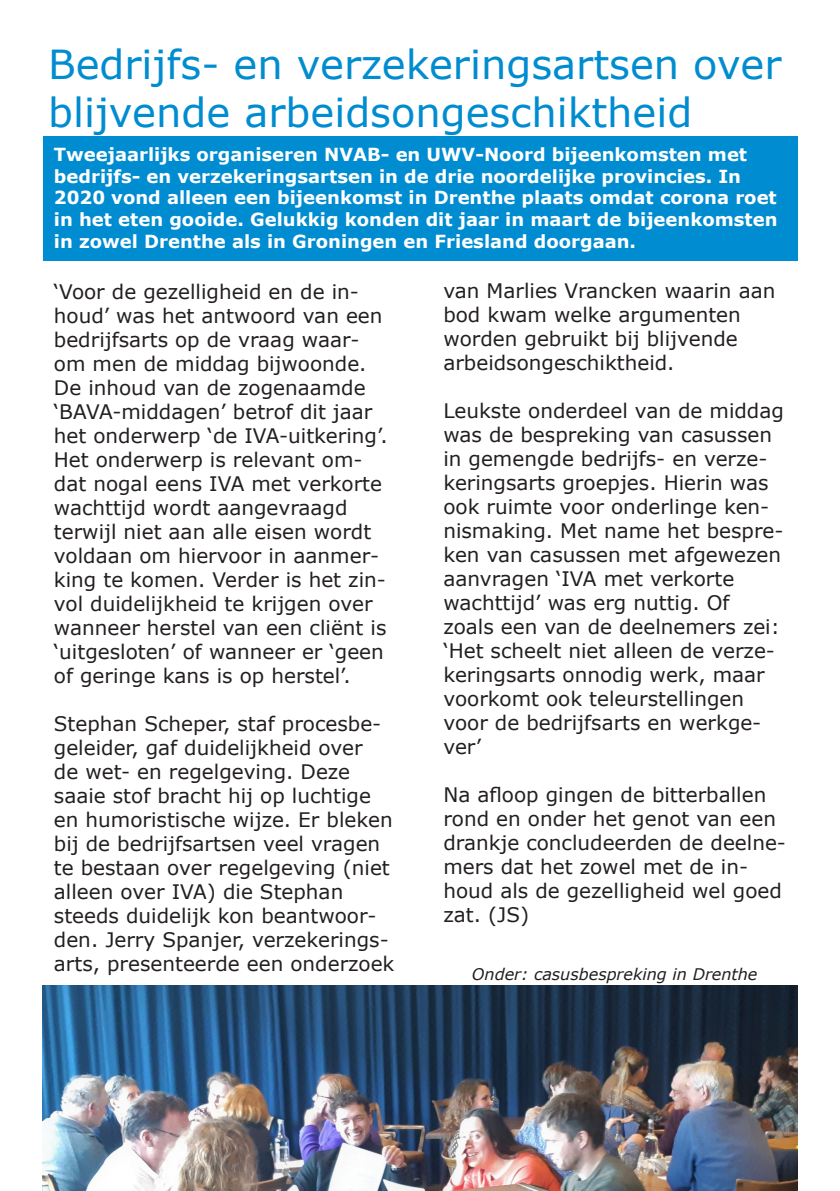
<style>
.page{position:relative;width:840px;height:1191px;background:#fff}
.page>*{position:absolute;margin:0;border:0;box-sizing:border-box;transform-origin:0 0}
.t1{font:40px/48px "Verdana";color:#008cd0}
.t2{font:20px/24px "Verdana";color:#231f20}
.t3{font:700 18px/21.6px "Verdana";color:#fff}
.t4{font:italic 16px "Verdana";color:#231f20}
</style>
<div class="page">
<div style="left:43px;top:136px;width:754px;height:125px;background:#008cd0"></div>
<img style="left:43px;top:986px;width:754px;height:205px">
<p class="t1" style="left:48px;top:41px;width:734px">Bedrijfs- en verzekeringsartsen over blijvende arbeidsongeschiktheid</p>
<p class="t3" style="left:54px;top:144px;width:724px">Tweejaarlijks organiseren NVAB- en UWV-Noord bijeenkomsten met bedrijfs- en verzekeringsartsen in de drie noordelijke provincies. In 2020 vond alleen een bijeenkomst in Drenthe plaats omdat corona roet in het eten gooide. Gelukkig konden dit jaar in maart de bijeenkomsten in zowel Drenthe als in Groningen en Friesland doorgaan.</p>
<p class="t2" style="left:54px;top:280px;width:335px">‘Voor de gezelligheid en de in&shy;houd’ was het antwoord van een bedrijfsarts op de vraag waar&shy;om men de middag bijwoonde.<br>De inhoud van de zogenaamde ‘BAVA-middagen’ betrof dit jaar het onderwerp ‘de IVA-uitkering’.<br>Het onderwerp is relevant om&shy;dat nogal eens IVA met verkorte wachttijd wordt aangevraagd terwijl niet aan alle eisen wordt voldaan om hiervoor in aanmer&shy;king te komen. Verder is het zin&shy;vol duidelijkheid te krijgen over wanneer herstel van een cliënt is ‘uitgesloten’ of wanneer er ‘geen of geringe kans is op herstel’.</p>
<p class="t2" style="left:54px;top:712px;width:342px">Stephan Scheper, staf procesbe&shy;geleider, gaf duidelijkheid over<br>de wet- en regelgeving. Deze saaie stof bracht hij op luchtige en humoristische wijze. Er bleken bij de bedrijfsartsen veel vragen te bestaan over regelgeving (niet alleen over IVA) die Stephan steeds duidelijk kon beantwoor&shy;den. Jerry Spanjer, verzekerings&shy;arts, presenteerde een onderzoek</p>
<p class="t2" style="left:443px;top:279px;width:333px">van Marlies Vrancken waarin aan bod kwam welke argumenten worden gebruikt bij blijvende arbeidsongeschiktheid.</p>
<p class="t2" style="left:443px;top:399px;width:342px">Leukste onderdeel van de middag was de bespreking van casussen in gemengde bedrijfs- en verze&shy;keringsarts groepjes. Hierin was ook ruimte voor onderlinge ken&shy;nismaking. Met name het bespre&shy;ken van casussen met afgewezen aanvragen ‘IVA met verkorte wachttijd’ was erg nuttig. Of zoals een van de deelnemers zei: ‘Het scheelt niet alleen de verze&shy;keringsarts onnodig werk, maar voorkomt ook teleurstellingen voor de bedrijfsarts en werkge&shy;ver’</p>
<p class="t2" style="left:443px;top:783px;width:344px">Na afloop gingen de bitterballen rond en onder het genot van een drankje concludeerden de deelne&shy;mers dat het zowel met de in&shy;houd als de gezelligheid wel goed zat. (JS)</p>
<p class="t4" style="left:471px;top:963px;width:287px">Onder: casusbespreking in Drenthe</p>
</div>
